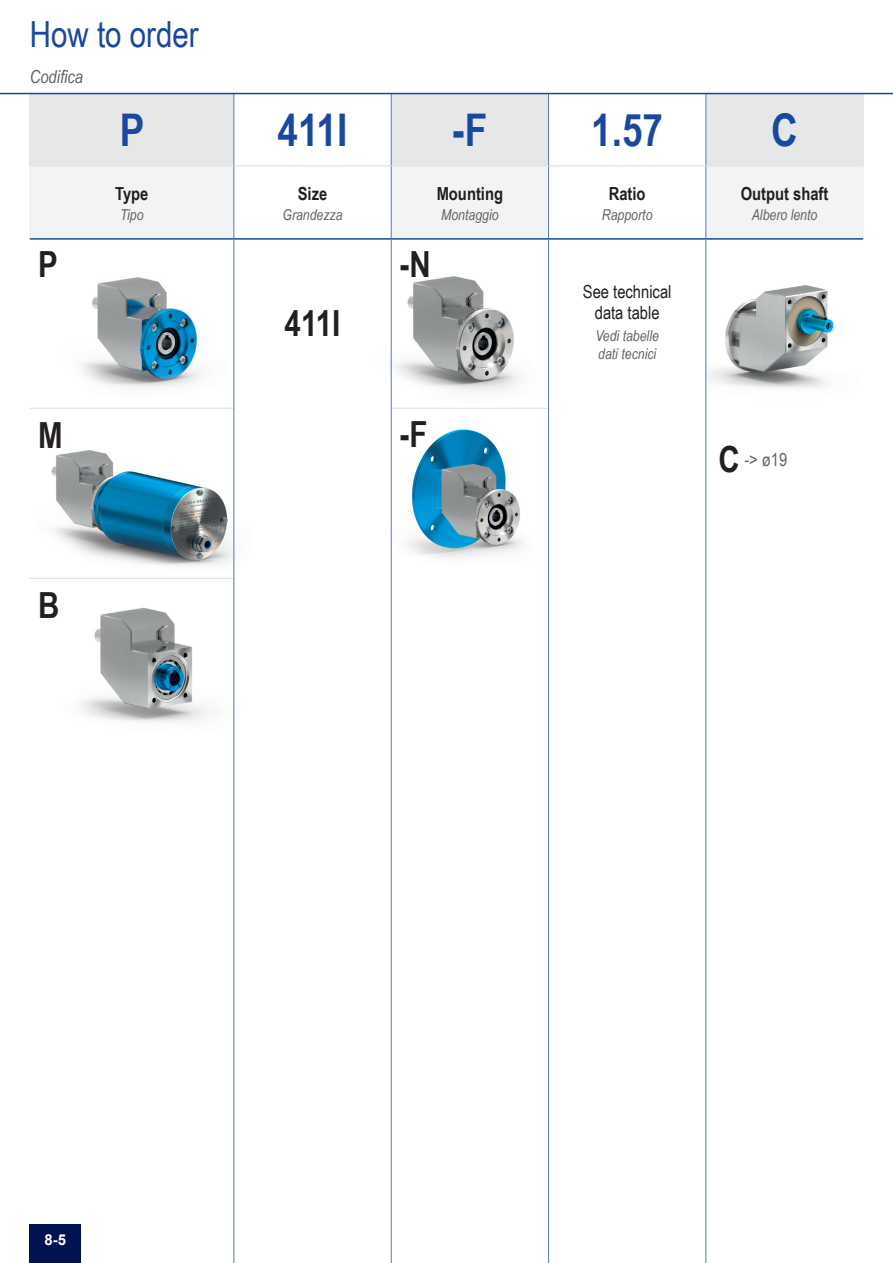
<style>
.page{position:relative;width:893px;height:1263px;background:#fff}
.page>*{position:absolute;margin:0;border:0;box-sizing:border-box;transform-origin:0 0}
.t1{font:700 45px "Arial Narrow";color:#19489e}
.t2{font:700 36px "Arial Narrow";color:#231f20}
.t3{font:36px "Arial Narrow";color:#19489e}
.t4{font:700 18px "Arial Narrow";color:#231f20}
.t5{font:18px/21.6px "Arial Narrow";color:#231f20;text-align:center}
.t6{font:italic 18px "Arial Narrow";color:#636366}
.t7{font:18px "Arial Narrow";color:#636366}
.t8{font:italic 15px/18px "Arial Narrow";color:#636366}
.t9{font:700 15px "Arial";color:#fff}
.s1{font-weight:700;font-size:36px;color:#231f20}
.s2{font-style:italic}
</style>
<div class="page">
<div style="left:391px;top:94px;width:158px;height:72px;background:#e6e7e9"></div>
<div style="left:30px;top:94px;width:204px;height:72px;background:#e6e7e9"></div>
<div style="left:391px;top:166px;width:158px;height:72px;background:#f2f3f4"></div>
<div style="left:30px;top:166px;width:204px;height:72px;background:#f2f3f4"></div>
<div style="left:30px;top:1225px;width:51px;height:38px;background:#001352"></div>
<div style="left:706px;top:94px;width:157px;height:72px;background:#e6e7e9"></div>
<div style="left:706px;top:166px;width:157px;height:72px;background:#f2f3f4"></div>
<img style="left:390px;top:417px;width:133px;height:153px">
<img style="left:81px;top:247px;width:154px;height:153px">
<img style="left:390px;top:267px;width:130px;height:136px">
<img style="left:79px;top:587px;width:156px;height:153px">
<img style="left:51px;top:418px;width:184px;height:152px">
<img style="left:706px;top:259px;width:128px;height:153px">
<hr style="left:30px;top:238px;width:833px;height:2px;background:#18469d">
<hr style="left:30px;top:408px;width:204px;height:1px;background:#dcdddf">
<hr style="left:30px;top:578px;width:204px;height:1px;background:#dcdddf">
<hr style="left:391px;top:408px;width:158px;height:1px;background:#dcdddf">
<hr style="left:233px;top:94px;width:1px;height:1169px;background:#567bbb">
<hr style="left:391px;top:94px;width:1px;height:1169px;background:#567bbb">
<hr style="left:548px;top:94px;width:1px;height:1169px;background:#567bbb">
<hr style="left:705px;top:94px;width:1px;height:1169px;background:#567bbb">
<hr style="left:30px;top:165px;width:833px;height:1px;background:#dcdddf">
<hr style="left:0;top:93px;width:893px;height:1px;background:#18469d">
<h2 class="t3" style="left:30px;top:8px;width:171px">How to order</h2>
<p class="t6" style="left:30px;top:64px;width:55px">Codifica</p>
<h1 class="t1" style="left:120px;top:96px;width:26px">P</h1>
<h1 class="t1" style="left:278px;top:96px;width:71px">411I</h1>
<h1 class="t1" style="left:452px;top:96px;width:36px">-F</h1>
<h1 class="t1" style="left:591px;top:96px;width:73px">1.57</h1>
<h2 class="t2" style="left:38px;top:237px;width:21px">P</h2>
<p class="t4" style="left:115px;top:180px;width:35px">Type</p>
<p class="t8" style="left:120px;top:206px;width:25px">Tipo</p>
<h2 class="t2" style="left:38px;top:408px;width:26px">M</h2>
<h2 class="t2" style="left:38px;top:578px;width:23px">B</h2>
<p class="t4" style="left:298px;top:180px;width:31px">Size</p>
<p class="t4" style="left:437px;top:180px;width:68px">Mounting</p>
<p class="t4" style="left:609px;top:180px;width:38px">Ratio</p>
<p class="t8" style="left:282px;top:206px;width:62px">Grandezza</p>
<p class="t8" style="left:441px;top:206px;width:59px">Montaggio</p>
<p class="t8" style="left:602px;top:206px;width:52px">Rapporto</p>
<h2 class="t2" style="left:285px;top:296px;width:57px">411I</h2>
<h2 class="t2" style="left:400px;top:237px;width:33px">-N</h2>
<h2 class="t2" style="left:400px;top:407px;width:29px">-F</h2>
<p class="t5" style="left:583px;top:280px;width:90px">See technical data table</p>
<p class="t8" style="left:595px;top:326px;width:65px">Vedi tabelle dati tecnici</p>
<h1 class="t1" style="left:771px;top:96px;width:28px">C</h1>
<p class="t4" style="left:741px;top:180px;width:89px">Output shaft</p>
<p class="t8" style="left:752px;top:206px;width:67px">Albero lento</p>
<p class="t7" style="left:719px;top:446px;width:70px"><span class="s1">C</span> <span class="s2">-&gt;</span> ø19</p>
<p class="t9" style="left:44px;top:1230px;width:23px">8-5</p>
</div>
